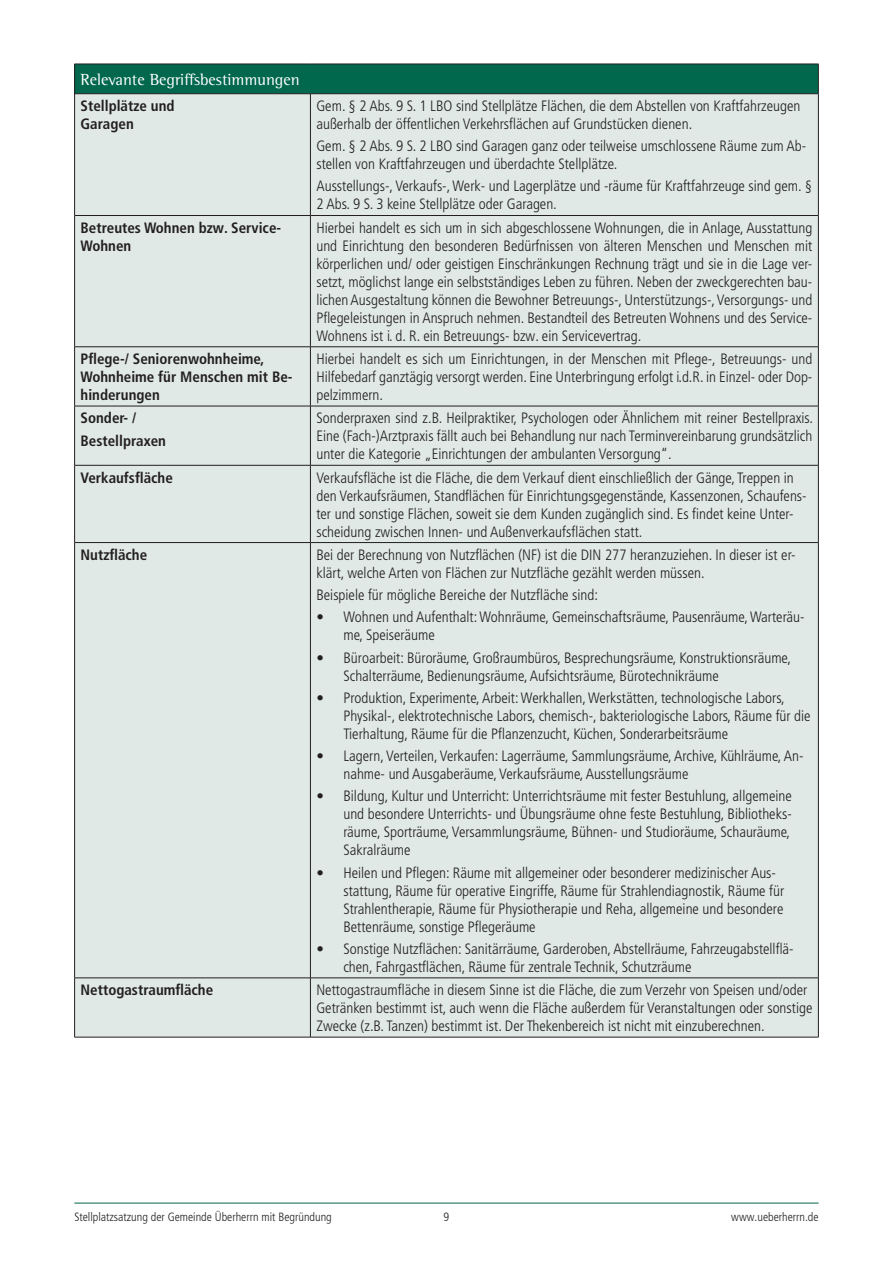
<style>
.page{position:relative;width:893px;height:1263px;background:#fff}
.page>*{position:absolute;margin:0;border:0;box-sizing:border-box;transform-origin:0 0}
.t1{font:16.5px "Rotis Semi Serif Std";color:#fff}
.t2{font:300 condensed 15px/18px "Frutiger LT Pro";color:#231f20}
.t3{font:700 condensed 15px/18px "Frutiger LT Pro";color:#231f20}
.t4{font:300 condensed 12px "Frutiger LT Pro";color:#231f20}
</style>
<div class="page">
<hr style="left:74px;top:1203px;width:745px;height:1px;background:#01674d">
<div style="left:75px;top:64px;width:743px;height:30px;background:#01674d"></div>
<div style="left:75px;top:94px;width:743px;height:943px;background:#e0e9e5"></div>
<hr style="left:74px;top:64px;width:236px;height:1px;background:#231f20">
<hr style="left:74px;top:64px;width:1px;height:30px;background:#231f20">
<hr style="left:310px;top:64px;width:509px;height:1px;background:#231f20">
<hr style="left:74px;top:93px;width:236px;height:1px;background:#231f20">
<hr style="left:818px;top:64px;width:1px;height:30px;background:#231f20">
<hr style="left:310px;top:93px;width:509px;height:1px;background:#231f20">
<hr style="left:818px;top:94px;width:1px;height:121px;background:#231f20">
<hr style="left:818px;top:216px;width:1px;height:131px;background:#231f20">
<hr style="left:818px;top:347px;width:1px;height:59px;background:#231f20">
<hr style="left:818px;top:406px;width:1px;height:59px;background:#231f20">
<hr style="left:818px;top:465px;width:1px;height:77px;background:#231f20">
<hr style="left:818px;top:543px;width:1px;height:435px;background:#231f20">
<hr style="left:818px;top:978px;width:1px;height:59px;background:#231f20">
<hr style="left:74px;top:94px;width:1px;height:121px;background:#231f20">
<hr style="left:310px;top:94px;width:1px;height:121px;background:#231f20">
<hr style="left:74px;top:215px;width:236px;height:1px;background:#231f20">
<hr style="left:74px;top:216px;width:1px;height:131px;background:#231f20">
<hr style="left:310px;top:216px;width:1px;height:131px;background:#231f20">
<hr style="left:74px;top:346px;width:236px;height:1px;background:#231f20">
<hr style="left:74px;top:347px;width:1px;height:59px;background:#231f20">
<hr style="left:310px;top:347px;width:1px;height:59px;background:#231f20">
<hr style="left:74px;top:406px;width:236px;height:1px;background:#231f20">
<hr style="left:74px;top:406px;width:1px;height:59px;background:#231f20">
<hr style="left:310px;top:406px;width:1px;height:59px;background:#231f20">
<hr style="left:74px;top:465px;width:236px;height:1px;background:#231f20">
<hr style="left:74px;top:465px;width:1px;height:77px;background:#231f20">
<hr style="left:310px;top:465px;width:1px;height:77px;background:#231f20">
<hr style="left:74px;top:542px;width:236px;height:1px;background:#231f20">
<hr style="left:74px;top:543px;width:1px;height:435px;background:#231f20">
<hr style="left:310px;top:543px;width:1px;height:435px;background:#231f20">
<hr style="left:74px;top:977px;width:236px;height:1px;background:#231f20">
<hr style="left:74px;top:978px;width:1px;height:59px;background:#231f20">
<hr style="left:310px;top:978px;width:1px;height:59px;background:#231f20">
<hr style="left:74px;top:1037px;width:236px;height:1px;background:#231f20">
<hr style="left:310px;top:215px;width:509px;height:1px;background:#231f20">
<hr style="left:310px;top:346px;width:509px;height:1px;background:#231f20">
<hr style="left:310px;top:406px;width:509px;height:1px;background:#231f20">
<hr style="left:310px;top:465px;width:509px;height:1px;background:#231f20">
<hr style="left:310px;top:542px;width:509px;height:1px;background:#231f20">
<hr style="left:310px;top:977px;width:509px;height:1px;background:#231f20">
<hr style="left:310px;top:1037px;width:509px;height:1px;background:#231f20">
<p class="t1" style="left:81px;top:69px;width:221px">Relevante Begriffsbestimmungen</p>
<p class="t3" style="left:81px;top:97px;width:95px">Stellplätze und<br>Garagen</p>
<p class="t2" style="left:316px;top:97px;width:486px">Gem. § 2 Abs. 9 S. 1 LBO sind Stellplätze Flächen, die dem Abstellen von Kraftfahrzeugen außerhalb der öffentlichen Verkehrsflächen auf Grundstücken dienen.</p>
<p class="t2" style="left:316px;top:137px;width:491px">Gem. § 2 Abs. 9 S. 2 LBO sind Garagen ganz oder teilweise umschlossene Räume zum Ab&shy;stellen von Kraftfahrzeugen und überdachte Stellplätze.</p>
<p class="t2" style="left:316px;top:177px;width:497px">Ausstellungs-, Verkaufs-, Werk- und Lagerplätze und -räume für Kraftfahrzeuge sind gem. §<br>2 Abs. 9 S. 3 keine Stellplätze oder Garagen.</p>
<p class="t3" style="left:81px;top:219px;width:202px">Betreutes Wohnen bzw. Service-<br>Wohnen</p>
<p class="t2" style="left:316px;top:219px;width:497px;text-align:justify">Hierbei handelt es sich um in sich abgeschlossene Wohnungen, die in Anlage, Ausstattung und Einrichtung den besonderen Bedürfnissen von älteren Menschen und Menschen mit körperlichen und/ oder geistigen Einschränkungen Rechnung trägt und sie in die Lage ver&shy;setzt, möglichst lange ein selbstständiges Leben zu führen. Neben der zweckgerechten bau&shy;lichen Ausgestaltung können die Bewohner Betreuungs-, Unterstützungs-, Versorgungs- und Pflegeleistungen in Anspruch nehmen. Bestandteil des Betreuten Wohnens und des Service-Wohnens ist i. d. R. ein Betreuungs- bzw. ein Servicevertrag.</p>
<p class="t3" style="left:81px;top:350px;width:213px">Pflege-/ Seniorenwohnheime,<br>Wohnheime für Menschen mit Be&shy;hinderungen</p>
<p class="t2" style="left:316px;top:350px;width:497px;text-align:justify">Hierbei handelt es sich um Einrichtungen, in der Menschen mit Pflege-, Betreuungs- und Hilfebedarf ganztägig versorgt werden. Eine Unterbringung erfolgt i.d.R. in Einzel- oder Dop&shy;pelzimmern.</p>
<p class="t3" style="left:81px;top:407px;width:87px;line-height:22.2px">Sonder- /<br>Bestellpraxen</p>
<p class="t2" style="left:316px;top:409px;width:498px;text-align:justify">Sonderpraxen sind z.B. Heilpraktiker, Psychologen oder Ähnlichem mit reiner Bestellpraxis.<br>Eine (Fach-)Arztpraxis fällt auch bei Behandlung nur nach Terminvereinbarung grundsätzlich unter die Kategorie „Einrichtungen der ambulanten Versorgung“.</p>
<p class="t3" style="left:81px;top:468px;width:94px">Verkaufsfläche</p>
<p class="t2" style="left:316px;top:468px;width:492px">Verkaufsfläche ist die Fläche, die dem Verkauf dient einschließlich der Gänge, Treppen in den Verkaufsräumen, Standflächen für Einrichtungsgegenstände, Kassenzonen, Schaufens&shy;ter und sonstige Flächen, soweit sie dem Kunden zugänglich sind. Es findet keine Unter&shy;scheidung zwischen Innen- und Außenverkaufsflächen statt.</p>
<p class="t3" style="left:81px;top:546px;width:68px">Nutzfläche</p>
<p class="t2" style="left:316px;top:546px;width:481px">Bei der Berechnung von Nutzflächen (NF) ist die DIN 277 heranzuziehen. In dieser ist er&shy;klärt, welche Arten von Flächen zur Nutzfläche gezählt werden müssen.</p>
<p class="t2" style="left:316px;top:586px;width:283px">Beispiele für mögliche Bereiche der Nutzfläche sind:</p>
<p class="t2" style="left:343px;top:608px;width:463px;text-indent:-27px">• Wohnen und Aufenthalt: Wohnräume, Gemeinschaftsräume, Pausenräume, Warteräu&shy;me, Speiseräume</p>
<p class="t2" style="left:343px;top:648px;width:449px;text-indent:-27px">• Büroarbeit: Büroräume, Großraumbüros, Besprechungsräume, Konstruktionsräume,<br>Schalterräume, Bedienungsräume, Aufsichtsräume, Bürotechnikräume</p>
<p class="t2" style="left:343px;top:689px;width:469px;text-indent:-27px">• Produktion, Experimente, Arbeit: Werkhallen, Werkstätten, technologische Labors,<br>Physikal-, elektrotechnische Labors, chemisch-, bakteriologische Labors, Räume für die<br>Tierhaltung, Räume für die Pflanzenzucht, Küchen, Sonderarbeitsräume</p>
<p class="t2" style="left:343px;top:747px;width:462px;text-indent:-27px">• Lagern, Verteilen, Verkaufen: Lagerräume, Sammlungsräume, Archive, Kühlräume, An&shy;nahme- und Ausgaberäume, Verkaufsräume, Ausstellungsräume</p>
<p class="t2" style="left:343px;top:787px;width:450px;text-align:justify;text-indent:-27px">• Bildung, Kultur und Unterricht: Unterrichtsräume mit fester Bestuhlung, allgemeine und besondere Unterrichts- und Übungsräume ohne feste Bestuhlung, Bibliotheks&shy;räume, Sporträume, Versammlungsräume, Bühnen- und Studioräume, Schauräume, Sakralräume</p>
<p class="t2" style="left:343px;top:863px;width:442px;text-indent:-27px">• Heilen und Pflegen: Räume mit allgemeiner oder besonderer medizinischer Aus&shy;stattung, Räume für operative Eingriffe, Räume für Strahlendiagnostik, Räume für Strahlentherapie, Räume für Physiotherapie und Reha, allgemeine und besondere Bettenräume, sonstige Pflegeräume</p>
<p class="t2" style="left:343px;top:940px;width:452px;text-indent:-27px">• Sonstige Nutzflächen: Sanitärräume, Garderoben, Abstellräume, Fahrzeugabstellflä&shy;chen, Fahrgastflächen, Räume für zentrale Technik, Schutzräume</p>
<p class="t3" style="left:81px;top:981px;width:134px">Nettogastraumfläche</p>
<p class="t2" style="left:316px;top:981px;width:497px">Nettogastraumfläche in diesem Sinne ist die Fläche, die zum Verzehr von Speisen und/oder<br>Getränken bestimmt ist, auch wenn die Fläche außerdem für Veranstaltungen oder sonstige<br>Zwecke (z.B. Tanzen) bestimmt ist. Der Thekenbereich ist nicht mit einzuberechnen.</p>
<p class="t4" style="left:74px;top:1210px;width:259px">Stellplatzsatzung der Gemeinde Überherrn mit Begründung</p>
<p class="t4" style="left:444px;top:1210px;width:7px">9</p>
<p class="t4" style="left:731px;top:1210px;width:89px">www.ueberherrn.de</p>
</div>
